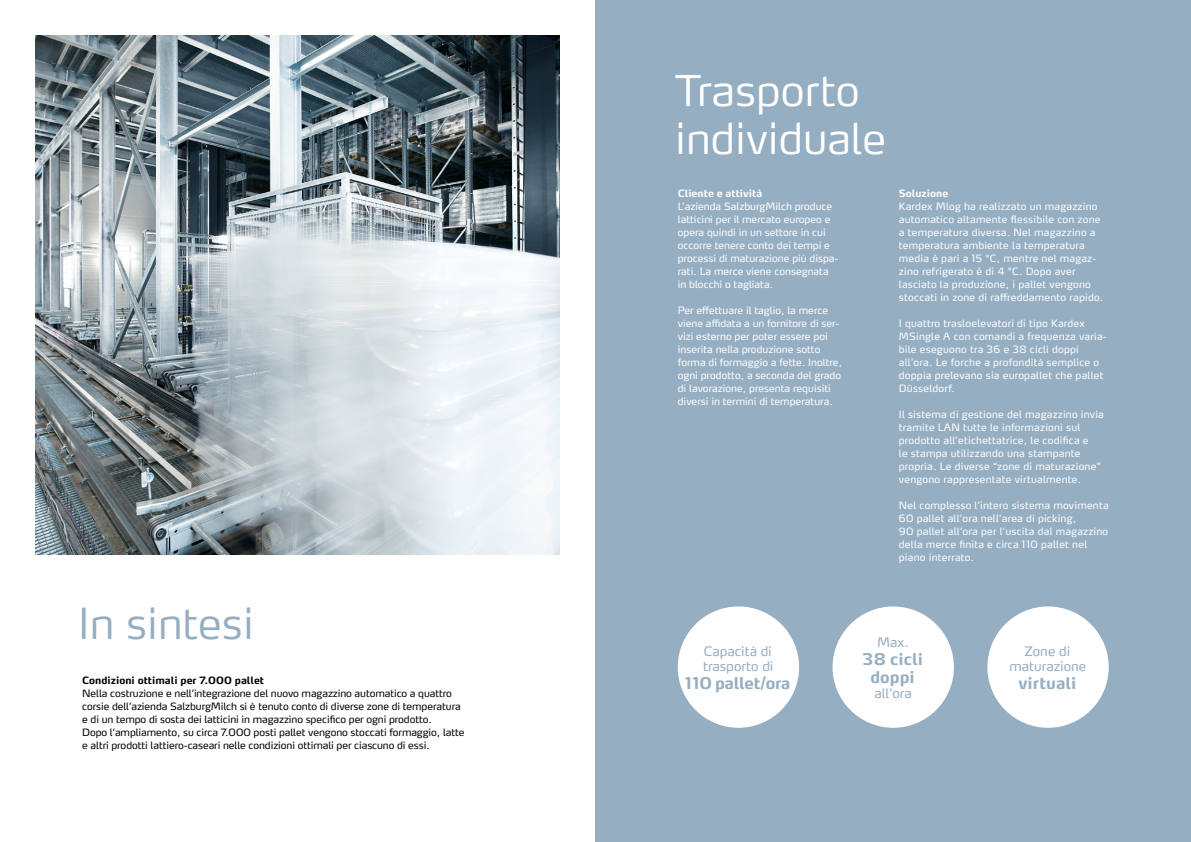
<style>
.page{position:relative;width:1191px;height:842px;background:#fff}
.page>*{position:absolute;margin:0;border:0;box-sizing:border-box;transform-origin:0 0}
.t1{font:300 42px/48px "Max OT";color:#fff}
.t2{font:300 42px "Max OT";color:#96aec2}
.t3{font:700 16px/18px "Max OT";color:#96aec2;text-align:center}
.t4{font:700 16px "Max OT";letter-spacing:-.02em;color:#96aec2}
.t5{font:13px/15px "Max OT";color:#96aec2}
.t6{font:10px/13px "Max OT";letter-spacing:.02em;color:#fff}
.t7{font:10px/13px "Max OT";color:#fff}
.t8{font:10px/13px "Max OT";letter-spacing:-.01em;color:#000}
.t9{font:700 10px "Max OT";color:#000}
.t10{font:700 10px "Max OT";color:#fff}
</style>
<div class="page">
<div style="left:595px;top:0;width:596px;height:842px;background:#96aec2"></div>
<img style="left:36px;top:36px;width:524px;height:518px">
<div style="left:677px;top:606px;width:122px;height:122px;background:#fff;border-radius:50%"></div>
<div style="left:832px;top:606px;width:122px;height:122px;background:#fff;border-radius:50%"></div>
<div style="left:987px;top:606px;width:121px;height:122px;background:#fff;border-radius:50%"></div>
<h1 class="t2" style="left:78px;top:597px;width:177px">In sintesi</h1>
<p class="t9" style="left:82px;top:674px;width:183px">Condizioni ottimali per 7.000 pallet</p>
<p class="t8" style="left:82px;top:687px;width:384px">Nella costruzione e nell’integrazione del nuovo magazzino automatico a quattro corsie dell’azienda SalzburgMilch si è tenuto conto di diverse zone di temperatura e di un tempo di sosta dei latticini in magazzino specifico per ogni prodotto.<br>Dopo l’ampliamento, su circa 7.000 posti pallet vengono stoccati formaggio, latte e altri prodotti lattiero-caseari nelle condizioni ottimali per ciascuno di essi.</p>
<h1 class="t1" style="left:675px;top:66px;width:213px">Trasporto individuale</h1>
<p class="t10" style="left:678px;top:187px;width:86px">Cliente e attività</p>
<p class="t7" style="left:678px;top:200px;width:162px">L’azienda SalzburgMilch produce latticini per il mercato europeo e opera quindi in un settore in cui occorre tenere conto dei tempi e processi di maturazione più dispa&shy;rati. La merce viene consegnata in blocchi o tagliata.</p>
<p class="t7" style="left:678px;top:304px;width:166px">Per effettuare il taglio, la merce viene affidata a un fornitore di ser&shy;vizi esterno per poter essere poi inserita nella produzione sotto forma di formaggio a fette. Inoltre, ogni prodotto, a seconda del grado di lavorazione, presenta requisiti diversi in termini di temperatura.</p>
<p class="t10" style="left:899px;top:187px;width:51px">Soluzione</p>
<p class="t6" style="left:899px;top:200px;width:206px">Kardex Mlog ha realizzato un magazzino automatico altamente flessibile con zone a temperatura diversa. Nel magazzino a temperatura ambiente la temperatura media è pari a 15 °C, mentre nel magaz&shy;zino refrigerato è di 4 °C. Dopo aver lasciato la produzione, i pallet vengono stoccati in zone di raffreddamento rapido.</p>
<p class="t6" style="left:899px;top:317px;width:209px">I quattro trasloelevatori di tipo Kardex MSingle A con comandi a frequenza varia&shy;bile eseguono tra 36 e 38 cicli doppi all’ora. Le forche a profondità semplice o doppia prelevano sia europallet che pallet Düsseldorf.</p>
<p class="t6" style="left:899px;top:408px;width:206px">Il sistema di gestione del magazzino invia tramite LAN tutte le informazioni sul prodotto all’etichettatrice, le codifica e<br>le stampa utilizzando una stampante propria. Le diverse “zone di maturazione” vengono rappresentate virtualmente.</p>
<p class="t6" style="left:899px;top:499px;width:211px">Nel complesso l’intero sistema movimenta 60 pallet all’ora nell’area di picking,<br>90 pallet all’ora per l’uscita dal magazzino della merce finita e circa 110 pallet nel piano interrato.</p>
<h3 class="t5" style="left:703px;top:643px;width:72px">Capacità di trasporto di</h3>
<h2 class="t4" style="left:685px;top:672px;width:107px">110 pallet/ora</h2>
<h3 class="t5" style="left:877px;top:634px;width:33px">Max.</h3>
<h2 class="t3" style="left:862px;top:649px;width:62px">38 cicli doppi</h2>
<h3 class="t5" style="left:874px;top:685px;width:39px">all’ora</h3>
<h3 class="t5" style="left:1009px;top:643px;width:78px;text-align:center">Zone di maturazione</h3>
<h2 class="t3" style="left:1018px;top:673px;width:60px">virtuali</h2>
</div>
